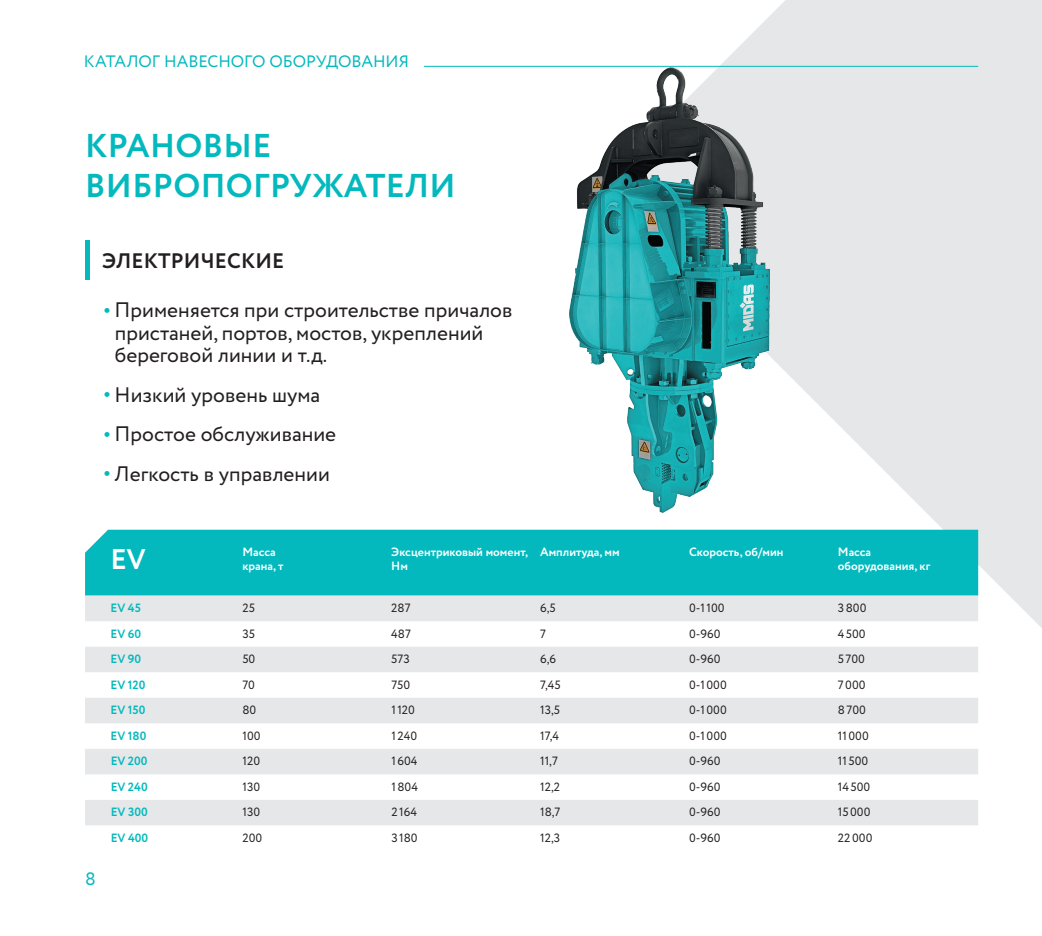
<style>
.page{position:relative;width:1042px;height:936px;background:#fff}
.page>*{position:absolute;margin:0;border:0;box-sizing:border-box;transform-origin:0 0}
.t1{font:700 33px/39.6px "Circe";letter-spacing:.01em;color:#03b9bd}
.t2{font:700 28.5px "Circe";color:#fff}
.t3{font:21px/22.5px "Circe";color:#231f20}
.t4{font:700 21px "Circe";letter-spacing:.01em;color:#231f20}
.t5{font:18px "Circe";color:#03b9bd}
.t6{font:16.5px "Circe";letter-spacing:-.01em;color:#03b9bd}
.t7{font:12px "Circe";color:#231f20}
.t8{font:700 12px/14.4px "Circe";color:#fff}
.t9{font:700 12px "Circe";color:#03b9bd}
.s1{font-weight:700;color:#03b9bd}
</style>
<div class="page">
<svg style="left:600px;top:0;width:442px;height:186px;fill:#e6e7e9"></svg>
<svg style="left:660px;top:186px;width:382px;height:442px;fill:#e6e7e9"></svg>
<div style="left:85px;top:529px;width:893px;height:66px;background:#03b9bd"></div>
<svg style="left:85px;top:595px;width:893px;height:230px;fill:#e6e7e9"></svg>
<svg style="left:85px;top:529px;width:23px;height:23px"></svg>
<img style="left:570px;top:67px;width:200px;height:445px">
<hr style="left:85px;top:240px;width:4px;height:40px;background:#03b9bd">
<hr style="left:424px;top:66px;width:554px;height:1px;background:#03b9bd">
<h3 class="t6" style="left:84px;top:50px;width:327px">КАТАЛОГ НАВЕСНОГО ОБОРУДОВАНИЯ</h3>
<h1 class="t1" style="left:85px;top:127px;width:372px">КРАНОВЫЕ<br>ВИБРОПОГРУЖАТЕЛИ</h1>
<h3 class="t4" style="left:102px;top:247px;width:184px">ЭЛЕКТРИЧЕСКИЕ</h3>
<h3 class="t3" style="left:115px;top:299px;width:399px;text-indent:-11px"><span class="s1">•</span> Применяется при строительстве причалов пристаней, портов, мостов, укреплений береговой линии и т.д.</h3>
<h3 class="t3" style="left:104px;top:384px;width:218px"><span class="s1">•</span> Низкий уровень шума</h3>
<h3 class="t3" style="left:104px;top:423px;width:233px"><span class="s1">•</span> Простое обслуживание</h3>
<h3 class="t3" style="left:104px;top:463px;width:227px"><span class="s1">•</span> Легкость в управлении</h3>
<h3 class="t5" style="left:85px;top:866px;width:12px">8</h3>
<h2 class="t2" style="left:111px;top:540px;width:37px">EV</h2>
<p class="t8" style="left:242px;top:545px;width:43px">Масса крана, т</p>
<p class="t8" style="left:391px;top:545px;width:138px">Эксцентриковый момент,<br>Нм</p>
<p class="t8" style="left:540px;top:545px;width:81px">Амплитуда, мм</p>
<p class="t8" style="left:689px;top:545px;width:96px">Скорость, об/мин</p>
<p class="t8" style="left:838px;top:545px;width:94px">Масса оборудования, кг</p>
<p class="t9" style="left:111px;top:599px;width:32px">EV 45</p>
<p class="t7" style="left:242px;top:600px;width:14px">25</p>
<p class="t7" style="left:391px;top:600px;width:21px">287</p>
<p class="t7" style="left:540px;top:600px;width:17px">6,5</p>
<p class="t7" style="left:689px;top:600px;width:37px">0-1100</p>
<p class="t7" style="left:838px;top:600px;width:30px">3800</p>
<p class="t9" style="left:111px;top:625px;width:32px">EV 60</p>
<p class="t7" style="left:242px;top:625px;width:14px">35</p>
<p class="t7" style="left:391px;top:625px;width:21px">487</p>
<p class="t7" style="left:540px;top:625px;width:7px">7</p>
<p class="t7" style="left:689px;top:625px;width:33px">0-960</p>
<p class="t7" style="left:838px;top:625px;width:29px">4500</p>
<p class="t9" style="left:111px;top:651px;width:32px">EV 90</p>
<p class="t7" style="left:242px;top:651px;width:14px">50</p>
<p class="t7" style="left:391px;top:651px;width:20px">573</p>
<p class="t7" style="left:540px;top:651px;width:17px">6,6</p>
<p class="t7" style="left:689px;top:651px;width:33px">0-960</p>
<p class="t7" style="left:838px;top:651px;width:29px">5700</p>
<p class="t9" style="left:111px;top:676px;width:36px">EV 120</p>
<p class="t7" style="left:242px;top:676px;width:14px">70</p>
<p class="t7" style="left:391px;top:676px;width:20px">750</p>
<p class="t7" style="left:540px;top:676px;width:22px">7,45</p>
<p class="t7" style="left:689px;top:676px;width:39px">0-1000</p>
<p class="t7" style="left:838px;top:676px;width:29px">7000</p>
<p class="t9" style="left:111px;top:702px;width:36px">EV 150</p>
<p class="t7" style="left:242px;top:702px;width:15px">80</p>
<p class="t7" style="left:391px;top:702px;width:25px">1120</p>
<p class="t7" style="left:540px;top:702px;width:21px">13,5</p>
<p class="t7" style="left:689px;top:702px;width:39px">0-1000</p>
<p class="t7" style="left:838px;top:702px;width:29px">8700</p>
<p class="t9" style="left:111px;top:727px;width:37px">EV 180</p>
<p class="t7" style="left:242px;top:727px;width:20px">100</p>
<p class="t7" style="left:391px;top:727px;width:27px">1240</p>
<p class="t7" style="left:540px;top:727px;width:20px">17,4</p>
<p class="t7" style="left:689px;top:727px;width:39px">0-1000</p>
<p class="t7" style="left:838px;top:727px;width:32px">11000</p>
<p class="t9" style="left:111px;top:753px;width:38px">EV 200</p>
<p class="t7" style="left:242px;top:753px;width:19px">120</p>
<p class="t7" style="left:391px;top:753px;width:28px">1604</p>
<p class="t7" style="left:540px;top:753px;width:19px">11,7</p>
<p class="t7" style="left:689px;top:753px;width:33px">0-960</p>
<p class="t7" style="left:838px;top:753px;width:32px">11500</p>
<p class="t9" style="left:111px;top:778px;width:39px">EV 240</p>
<p class="t7" style="left:242px;top:778px;width:19px">130</p>
<p class="t7" style="left:391px;top:778px;width:28px">1804</p>
<p class="t7" style="left:540px;top:778px;width:21px">12,2</p>
<p class="t7" style="left:689px;top:778px;width:33px">0-960</p>
<p class="t7" style="left:838px;top:778px;width:34px">14500</p>
<p class="t9" style="left:111px;top:804px;width:38px">EV 300</p>
<p class="t7" style="left:242px;top:804px;width:19px">130</p>
<p class="t7" style="left:391px;top:804px;width:27px">2164</p>
<p class="t7" style="left:540px;top:804px;width:22px">18,7</p>
<p class="t7" style="left:689px;top:804px;width:33px">0-960</p>
<p class="t7" style="left:838px;top:804px;width:34px">15000</p>
<p class="t9" style="left:111px;top:829px;width:39px">EV 400</p>
<p class="t7" style="left:242px;top:829px;width:21px">200</p>
<p class="t7" style="left:391px;top:829px;width:28px">3180</p>
<p class="t7" style="left:540px;top:829px;width:21px">12,3</p>
<p class="t7" style="left:689px;top:829px;width:33px">0-960</p>
<p class="t7" style="left:838px;top:829px;width:36px">22000</p>
</div>
